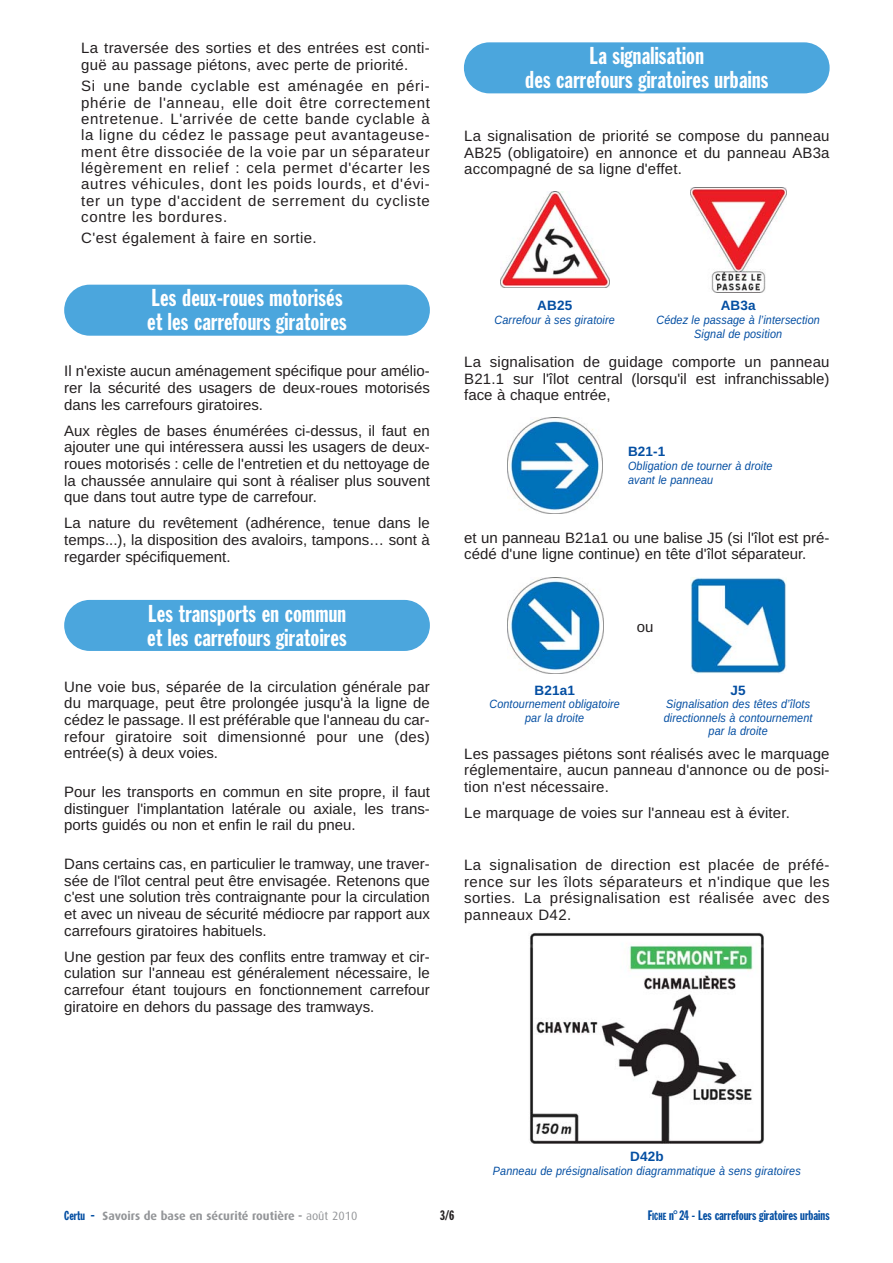
<style>
.page{position:relative;width:893px;height:1263px;background:#fff}
.page>*{position:absolute;margin:0;border:0;box-sizing:border-box;transform-origin:0 0}
.t1{font:24px/24px "Franklin Gothic Extra Cond";letter-spacing:.01em;color:#fff}
.t2{font:15px/16.6px "Liberation Sans";color:#231f20;text-align:justify}
.t3{font:15px "Liberation Sans";letter-spacing:.03em;color:#231f20}
.t4{font:13.5px "Franklin Gothic Extra Cond";color:#034ea2}
.t5{font:700 13.5px "Liberation Sans";letter-spacing:.01em;color:#034ea2}
.t6{font:13.5px "Franklin Gothic Extra Cond";color:#231f20}
.t7{font:italic 12px/13.5px "Liberation Sans";letter-spacing:.01em;color:#034ea2;text-align:center;scale:.9 1}
.t8{font:700 12px "Dax OT";color:#939598}
.s1{font-family:"Franklin Gothic Extra Cond";font-weight:400;font-size:12.75px;color:#034ea2}
.s2{font-size:12.75px;color:#034ea2}
.s3{font-weight:400}
.s4{font-size:10.2px}
</style>
<div class="page">
<div style="left:64px;top:285px;width:366px;height:51px;background:#4ba6dd;border-radius:26px"></div>
<div style="left:464px;top:42px;width:366px;height:51px;background:#4ba6dd;border-radius:26px"></div>
<div style="left:64px;top:600px;width:366px;height:51px;background:#4ba6dd;border-radius:26px"></div>
<img style="left:501px;top:192px;width:108px;height:96px">
<img style="left:690px;top:187px;width:96px;height:105px">
<img style="left:507px;top:418px;width:96px;height:95px">
<img style="left:508px;top:577px;width:95px;height:96px">
<img style="left:690px;top:577px;width:96px;height:96px">
<img style="left:529px;top:932px;width:235px;height:211px">
<p class="t2" style="left:81px;top:41px;width:350px">La traversée des sorties et des entrées est conti&shy;guë au passage piétons, avec perte de priorité.</p>
<p class="t2" style="left:81px;top:79px;width:350px">Si une bande cyclable est aménagée en péri&shy;phérie de l'anneau, elle doit être correctement entretenue. L'arrivée de cette bande cyclable à la ligne du cédez le passage peut avantageuse&shy;ment être dissociée de la voie par un séparateur légèrement en relief : cela permet d'écarter les autres véhicules, dont les poids lourds, et d'évi&shy;ter un type d'accident de serrement du cycliste contre les bordures.</p>
<p class="t3" style="left:81px;top:233px;width:237px">C'est également à faire en sortie.</p>
<h1 class="t1" style="left:147px;top:287px;width:201px">Les deux-roues motorisés et les carrefours giratoires</h1>
<p class="t2" style="left:64px;top:364px;width:367px">Il n'existe aucun aménagement spécifique pour amélio&shy;rer la sécurité des usagers de deux-roues motorisés dans les carrefours giratoires.</p>
<p class="t2" style="left:64px;top:423px;width:367px">Aux règles de bases énumérées ci-dessus, il faut en ajouter une qui intéressera aussi les usagers de deux&shy;roues motorisés : celle de l'entretien et du nettoyage de la chaussée annulaire qui sont à réaliser plus souvent que dans tout autre type de carrefour.</p>
<p class="t2" style="left:64px;top:516px;width:367px">La nature du revêtement (adhérence, tenue dans le temps...), la disposition des avaloirs, tampons… sont à regarder spécifiquement.</p>
<h1 class="t1" style="left:147px;top:603px;width:201px">Les transports en commun et les carrefours giratoires</h1>
<p class="t2" style="left:64px;top:679px;width:367px">Une voie bus, séparée de la circulation générale par du marquage, peut être prolongée jusqu'à la ligne de cédez le passage. Il est préférable que l'anneau du car&shy;refour giratoire soit dimensionné pour une (des) entrée(s) à deux voies.</p>
<p class="t2" style="left:64px;top:785px;width:367px">Pour les transports en commun en site propre, il faut distinguer l'implantation latérale ou axiale, les trans&shy;ports guidés ou non et enfin le rail du pneu.</p>
<p class="t2" style="left:64px;top:857px;width:367px">Dans certains cas, en particulier le tramway, une traver&shy;sée de l'îlot central peut être envisagée. Retenons que c'est une solution très contraignante pour la circulation et avec un niveau de sécurité médiocre par rapport aux carrefours giratoires habituels.</p>
<p class="t2" style="left:64px;top:949px;width:367px">Une gestion par feux des conflits entre tramway et cir&shy;culation sur l'anneau est généralement nécessaire, le carrefour étant toujours en fonctionnement carrefour giratoire en dehors du passage des tramways.</p>
<h1 class="t1" style="left:525px;top:45px;width:245px;text-align:center">La signalisation<br>des carrefours giratoires urbains</h1>
<p class="t2" style="left:464px;top:129px;width:367px">La signalisation de priorité se compose du panneau AB25 (obligatoire) en annonce et du panneau AB3a accompagné de sa ligne d'effet.</p>
<p class="t5" style="left:537px;top:298px;width:36px">AB25</p>
<p class="t7" style="left:495px;top:313px;width:135px">Carrefour à ses giratoire</p>
<p class="t5" style="left:721px;top:298px;width:36px">AB3a</p>
<p class="t7" style="left:656px;top:313px;width:183px">Cédez le passage à l’intersection<br>Signal de position</p>
<p class="t2" style="left:464px;top:355px;width:367px">La signalisation de guidage comporte un panneau B21.1 sur l'îlot central (lorsqu'il est infranchissable) face à chaque entrée,</p>
<p class="t5" style="left:628px;top:444px;width:39px">B21-1</p>
<p class="t7" style="left:628px;top:459px;width:162px;text-align:left">Obligation de tourner à droite avant le panneau</p>
<p class="t2" style="left:464px;top:530px;width:367px">et un panneau B21a1 ou une balise J5 (si l'îlot est pré&shy;cédé d'une ligne continue) en tête d'îlot séparateur.</p>
<p class="t2" style="left:637px;top:620px;width:18px">ou</p>
<p class="t5" style="left:534px;top:682px;width:42px">B21a1</p>
<p class="t7" style="left:489px;top:697px;width:146px">Contournement obligatoire par la droite</p>
<p class="t5" style="left:731px;top:682px;width:17px">J5</p>
<p class="t7" style="left:664px;top:697px;width:167px">Signalisation des têtes d’îlots directionnels à contournement par la droite</p>
<p class="t2" style="left:464px;top:747px;width:367px">Les passages piétons sont réalisés avec le marquage réglementaire, aucun panneau d'annonce ou de posi&shy;tion n'est nécessaire.</p>
<p class="t2" style="left:464px;top:806px;width:327px">Le marquage de voies sur l'anneau est à éviter.</p>
<p class="t2" style="left:464px;top:858px;width:367px">La signalisation de direction est placée de préfé&shy;rence sur les îlots séparateurs et n'indique que les sorties. La présignalisation est réalisée avec des panneaux D42.</p>
<p class="t5" style="left:630px;top:1148px;width:35px">D42b</p>
<p class="t7" style="left:493px;top:1164px;width:344px">Panneau de présignalisation diagrammatique à sens giratoires</p>
<p class="t8" style="left:64px;top:1210px;width:295px"><span class="s1">Certu</span> <span class="s2">-</span> Savoirs de base en sécurité routière - <span class="s3">août 2010</span></p>
<p class="t6" style="left:440px;top:1210px;width:15px">3/6</p>
<p class="t4" style="left:648px;top:1210px;width:183px">F<span class="s4">ICHE</span> n°24 - Les carrefours giratoires urbains</p>
</div>
